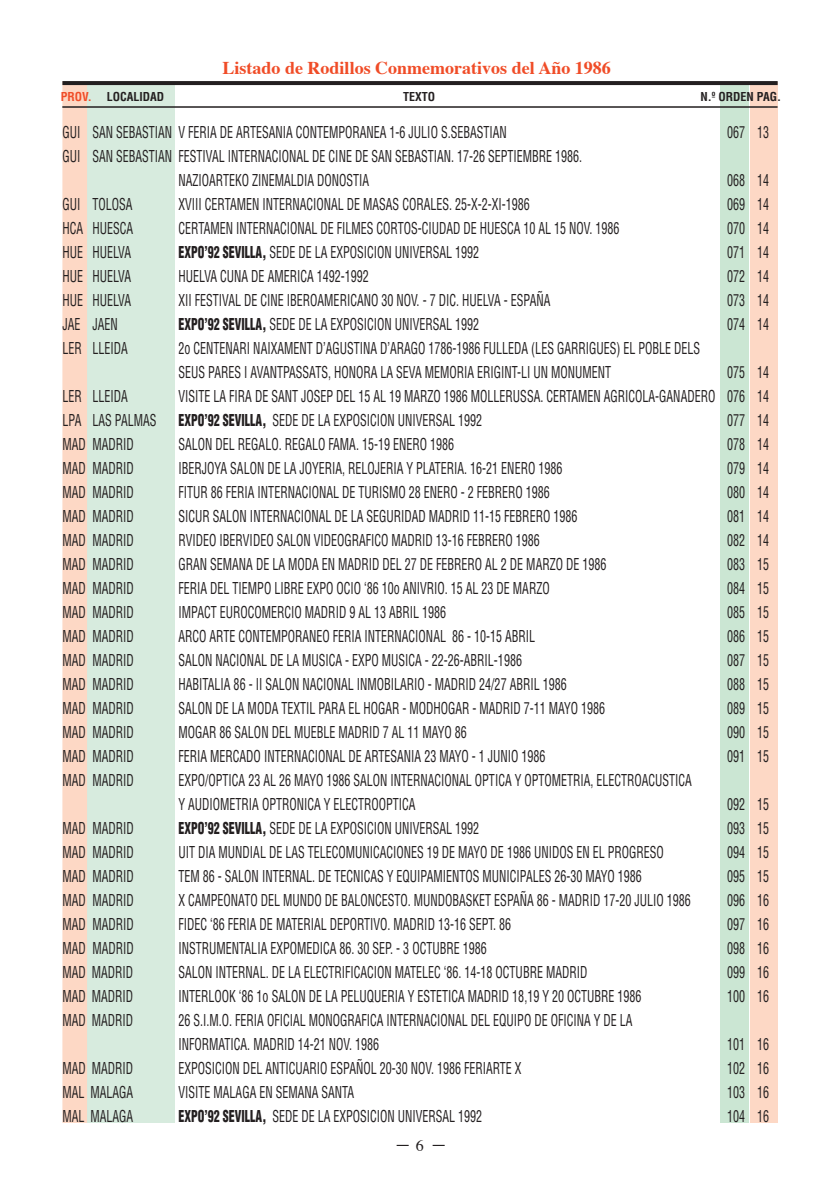
<style>
.page{position:relative;width:840px;height:1191px;background:#fff}
.page>*{position:absolute;margin:0;border:0;box-sizing:border-box;transform-origin:0 0}
.t1{font:24px "Times";color:#231f20}
.t2{font:700 18px "Times";color:#f04c27}
.t3{font:condensed 16px/24px "Helvetica";color:#231f20;scale:.75 1}
.t4{font:16px "Times";color:#231f20}
.t5{font:700 condensed 12px "Helvetica";color:#231f20}
.t6{font:700 condensed 12px "Helvetica";color:#f04c27}
.s1{font-weight:900}
</style>
<div class="page">
<div style="left:87px;top:81px;width:88px;height:1042px;background:#d7ebde"></div>
<div style="left:749px;top:82px;width:28px;height:1041px;background:#fdd8c5"></div>
<div style="left:720px;top:83px;width:28px;height:1039px;background:#cbe6d3"></div>
<div style="left:63px;top:82px;width:23px;height:1040px;background:#fdd8c5"></div>
<div style="left:62px;top:81px;width:25px;height:1042px;border:2px solid #fdd8c5"></div>
<hr style="left:62px;top:106px;width:715px;height:2px;background:#231f20">
<svg style="left:62px;top:81px;width:715px;height:4px;background:#262223"></svg>
<p class="t2" style="left:222px;top:51px;width:390px">Listado de Rodillos Conmemorativos del Año 1986</p>
<p class="t6" style="left:61px;top:89px;width:32px">PROV.</p>
<p class="t5" style="left:107px;top:89px;width:59px">LOCALIDAD</p>
<p class="t5" style="left:403px;top:89px;width:34px">TEXTO</p>
<p class="t5" style="left:700px;top:89px;width:82px">N.º ORDEN PAG.</p>
<p class="t3" style="left:62px;top:120px;width:593px">GUI SAN SEBASTIAN V FERIA DE ARTESANIA CONTEMPORANEA 1-6 JULIO S.SEBASTIAN</p>
<p class="t3" style="left:726px;top:120px;width:57px">067 13</p>
<p class="t3" style="left:178px;top:144px;width:539px;text-indent:-116px">GUI SAN SEBASTIAN FESTIVAL INTERNACIONAL DE CINE DE SAN SEBASTIAN. 17-26 SEPTIEMBRE 1986.<br>NAZIOARTEKO ZINEMALDIA DONOSTIA</p>
<p class="t3" style="left:726px;top:168px;width:57px">068 14</p>
<p class="t3" style="left:62px;top:192px;width:95px">GUI TOLOSA</p>
<p class="t3" style="left:178px;top:192px;width:469px">XVIII CERTAMEN INTERNACIONAL DE MASAS CORALES. 25-X-2-XI-1986</p>
<p class="t3" style="left:726px;top:192px;width:57px">069 14</p>
<p class="t3" style="left:62px;top:216px;width:96px">HCA HUESCA</p>
<p class="t3" style="left:178px;top:216px;width:589px">CERTAMEN INTERNACIONAL DE FILMES CORTOS-CIUDAD DE HUESCA 10 AL 15 NOV. 1986</p>
<p class="t3" style="left:726px;top:216px;width:57px">070 14</p>
<p class="t3" style="left:62px;top:240px;width:93px">HUE HUELVA</p>
<p class="t3" style="left:178px;top:240px;width:402px"><span class="s1">EXPO’92 SEVILLA,</span> SEDE DE LA EXPOSICION UNIVERSAL 1992</p>
<p class="t3" style="left:726px;top:240px;width:57px">071 14</p>
<p class="t3" style="left:62px;top:264px;width:93px">HUE HUELVA</p>
<p class="t3" style="left:178px;top:264px;width:255px">HUELVA CUNA DE AMERICA 1492-1992</p>
<p class="t3" style="left:726px;top:264px;width:57px">072 14</p>
<p class="t3" style="left:62px;top:288px;width:93px">HUE HUELVA</p>
<p class="t3" style="left:178px;top:288px;width:497px">XII FESTIVAL DE CINE IBEROAMERICANO 30 NOV. - 7 DIC. HUELVA - ESPAÑA</p>
<p class="t3" style="left:726px;top:288px;width:57px">073 14</p>
<p class="t3" style="left:62px;top:312px;width:75px">JAE JAEN</p>
<p class="t3" style="left:178px;top:312px;width:402px"><span class="s1">EXPO’92 SEVILLA,</span> SEDE DE LA EXPOSICION UNIVERSAL 1992</p>
<p class="t3" style="left:726px;top:312px;width:57px">074 14</p>
<p class="t3" style="left:62px;top:336px;width:89px">LER LLEIDA</p>
<p class="t3" style="left:178px;top:336px;width:696px">2o CENTENARI NAIXAMENT D’AGUSTINA D’ARAGO 1786-1986 FULLEDA (LES GARRIGUES) EL POBLE DELS<br>SEUS PARES I AVANTPASSATS, HONORA LA SEVA MEMORIA ERIGINT-LI UN MONUMENT</p>
<p class="t3" style="left:726px;top:360px;width:57px">075 14</p>
<p class="t3" style="left:62px;top:384px;width:89px">LER LLEIDA</p>
<p class="t3" style="left:178px;top:384px;width:788px">VISITE LA FIRA DE SANT JOSEP DEL 15 AL 19 MARZO 1986 MOLLERUSSA. CERTAMEN AGRICOLA-GANADERO 076 14</p>
<p class="t3" style="left:62px;top:408px;width:127px">LPA LAS PALMAS</p>
<p class="t3" style="left:178px;top:408px;width:406px"><span class="s1">EXPO’92 SEVILLA,</span> SEDE DE LA EXPOSICION UNIVERSAL 1992</p>
<p class="t3" style="left:726px;top:408px;width:57px">077 14</p>
<p class="t3" style="left:62px;top:432px;width:97px">MAD MADRID</p>
<p class="t3" style="left:178px;top:432px;width:368px">SALON DEL REGALO. REGALO FAMA. 15-19 ENERO 1986</p>
<p class="t3" style="left:726px;top:432px;width:57px">078 14</p>
<p class="t3" style="left:62px;top:456px;width:97px">MAD MADRID</p>
<p class="t3" style="left:178px;top:456px;width:513px">IBERJOYA SALON DE LA JOYERIA, RELOJERIA Y PLATERIA. 16-21 ENERO 1986</p>
<p class="t3" style="left:726px;top:456px;width:57px">079 14</p>
<p class="t3" style="left:62px;top:480px;width:97px">MAD MADRID</p>
<p class="t3" style="left:178px;top:480px;width:496px">FITUR 86 FERIA INTERNACIONAL DE TURISMO 28 ENERO - 2 FEBRERO 1986</p>
<p class="t3" style="left:726px;top:480px;width:57px">080 14</p>
<p class="t3" style="left:62px;top:504px;width:97px">MAD MADRID</p>
<p class="t3" style="left:178px;top:504px;width:533px">SICUR SALON INTERNACIONAL DE LA SEGURIDAD MADRID 11-15 FEBRERO 1986</p>
<p class="t3" style="left:726px;top:504px;width:57px">081 14</p>
<p class="t3" style="left:62px;top:528px;width:97px">MAD MADRID</p>
<p class="t3" style="left:178px;top:528px;width:483px">RVIDEO IBERVIDEO SALON VIDEOGRAFICO MADRID 13-16 FEBRERO 1986</p>
<p class="t3" style="left:726px;top:528px;width:57px">082 14</p>
<p class="t3" style="left:62px;top:552px;width:97px">MAD MADRID</p>
<p class="t3" style="left:178px;top:552px;width:571px">GRAN SEMANA DE LA MODA EN MADRID DEL 27 DE FEBRERO AL 2 DE MARZO DE 1986</p>
<p class="t3" style="left:726px;top:552px;width:57px">083 15</p>
<p class="t3" style="left:62px;top:576px;width:97px">MAD MADRID</p>
<p class="t3" style="left:178px;top:576px;width:496px">FERIA DEL TIEMPO LIBRE EXPO OCIO ‘86 10o ANIVRIO. 15 AL 23 DE MARZO</p>
<p class="t3" style="left:726px;top:576px;width:57px">084 15</p>
<p class="t3" style="left:62px;top:600px;width:97px">MAD MADRID</p>
<p class="t3" style="left:178px;top:600px;width:358px">IMPACT EUROCOMERCIO MADRID 9 AL 13 ABRIL 1986</p>
<p class="t3" style="left:726px;top:600px;width:57px">085 15</p>
<p class="t3" style="left:62px;top:624px;width:97px">MAD MADRID</p>
<p class="t3" style="left:178px;top:624px;width:476px">ARCO ARTE CONTEMPORANEO FERIA INTERNACIONAL 86 - 10-15 ABRIL</p>
<p class="t3" style="left:726px;top:624px;width:57px">086 15</p>
<p class="t3" style="left:62px;top:648px;width:97px">MAD MADRID</p>
<p class="t3" style="left:178px;top:648px;width:459px">SALON NACIONAL DE LA MUSICA - EXPO MUSICA - 22-26-ABRIL-1986</p>
<p class="t3" style="left:726px;top:648px;width:57px">087 15</p>
<p class="t3" style="left:62px;top:672px;width:97px">MAD MADRID</p>
<p class="t3" style="left:178px;top:672px;width:519px">HABITALIA 86 - II SALON NACIONAL INMOBILARIO - MADRID 24/27 ABRIL 1986</p>
<p class="t3" style="left:726px;top:672px;width:57px">088 15</p>
<p class="t3" style="left:62px;top:696px;width:97px">MAD MADRID</p>
<p class="t3" style="left:178px;top:696px;width:570px">SALON DE LA MODA TEXTIL PARA EL HOGAR - MODHOGAR - MADRID 7-11 MAYO 1986</p>
<p class="t3" style="left:726px;top:696px;width:57px">089 15</p>
<p class="t3" style="left:62px;top:720px;width:97px">MAD MADRID</p>
<p class="t3" style="left:178px;top:720px;width:386px">MOGAR 86 SALON DEL MUEBLE MADRID 7 AL 11 MAYO 86</p>
<p class="t3" style="left:726px;top:720px;width:57px">090 15</p>
<p class="t3" style="left:62px;top:744px;width:97px">MAD MADRID</p>
<p class="t3" style="left:178px;top:744px;width:490px">FERIA MERCADO INTERNACIONAL DE ARTESANIA 23 MAYO - 1 JUNIO 1986</p>
<p class="t3" style="left:726px;top:744px;width:57px">091 15</p>
<p class="t3" style="left:62px;top:768px;width:97px">MAD MADRID</p>
<p class="t3" style="left:178px;top:768px;width:685px">EXPO/OPTICA 23 AL 26 MAYO 1986 SALON INTERNACIONAL OPTICA Y OPTOMETRIA, ELECTROACUSTICA<br>Y AUDIOMETRIA OPTRONICA Y ELECTROOPTICA</p>
<p class="t3" style="left:726px;top:792px;width:57px">092 15</p>
<p class="t3" style="left:62px;top:816px;width:97px">MAD MADRID</p>
<p class="t3" style="left:178px;top:816px;width:402px"><span class="s1">EXPO’92 SEVILLA,</span> SEDE DE LA EXPOSICION UNIVERSAL 1992</p>
<p class="t3" style="left:726px;top:816px;width:57px">093 15</p>
<p class="t3" style="left:62px;top:840px;width:97px">MAD MADRID</p>
<p class="t3" style="left:178px;top:840px;width:648px">UIT DIA MUNDIAL DE LAS TELECOMUNICACIONES 19 DE MAYO DE 1986 UNIDOS EN EL PROGRESO</p>
<p class="t3" style="left:726px;top:840px;width:57px">094 15</p>
<p class="t3" style="left:62px;top:864px;width:97px">MAD MADRID</p>
<p class="t3" style="left:178px;top:864px;width:619px">TEM 86 - SALON INTERNAL. DE TECNICAS Y EQUIPAMIENTOS MUNICIPALES 26-30 MAYO 1986</p>
<p class="t3" style="left:726px;top:864px;width:57px">095 15</p>
<p class="t3" style="left:62px;top:888px;width:97px">MAD MADRID</p>
<p class="t3" style="left:178px;top:888px;width:684px">X CAMPEONATO DEL MUNDO DE BALONCESTO. MUNDOBASKET ESPAÑA 86 - MADRID 17-20 JULIO 1986</p>
<p class="t3" style="left:726px;top:888px;width:57px">096 16</p>
<p class="t3" style="left:62px;top:912px;width:97px">MAD MADRID</p>
<p class="t3" style="left:178px;top:912px;width:445px">FIDEC ‘86 FERIA DE MATERIAL DEPORTIVO. MADRID 13-16 SEPT. 86</p>
<p class="t3" style="left:726px;top:912px;width:57px">097 16</p>
<p class="t3" style="left:62px;top:936px;width:97px">MAD MADRID</p>
<p class="t3" style="left:178px;top:936px;width:412px">INSTRUMENTALIA EXPOMEDICA 86. 30 SEP. - 3 OCTUBRE 1986</p>
<p class="t3" style="left:726px;top:936px;width:57px">098 16</p>
<p class="t3" style="left:62px;top:960px;width:96px">MAD MADRID</p>
<p class="t3" style="left:178px;top:960px;width:546px">SALON INTERNAL. DE LA ELECTRIFICACION MATELEC ‘86. 14-18 OCTUBRE MADRID</p>
<p class="t3" style="left:726px;top:960px;width:57px">099 16</p>
<p class="t3" style="left:62px;top:984px;width:96px">MAD MADRID</p>
<p class="t3" style="left:178px;top:984px;width:618px">INTERLOOK ‘86 1o SALON DE LA PELUQUERIA Y ESTETICA MADRID 18,19 Y 20 OCTUBRE 1986</p>
<p class="t3" style="left:726px;top:984px;width:57px">100 16</p>
<p class="t3" style="left:62px;top:1008px;width:96px">MAD MADRID</p>
<p class="t3" style="left:178px;top:1008px;width:606px">26 S.I.M.O. FERIA OFICIAL MONOGRAFICA INTERNACIONAL DEL EQUIPO DE OFICINA Y DE LA<br>INFORMATICA. MADRID 14-21 NOV. 1986</p>
<p class="t3" style="left:726px;top:1032px;width:57px">101 16</p>
<p class="t3" style="left:62px;top:1056px;width:96px">MAD MADRID</p>
<p class="t3" style="left:178px;top:1056px;width:458px">EXPOSICION DEL ANTICUARIO ESPAÑOL 20-30 NOV. 1986 FERIARTE X</p>
<p class="t3" style="left:726px;top:1056px;width:57px">102 16</p>
<p class="t3" style="left:62px;top:1080px;width:96px">MAL MALAGA</p>
<p class="t3" style="left:178px;top:1080px;width:235px">VISITE MALAGA EN SEMANA SANTA</p>
<p class="t3" style="left:726px;top:1080px;width:57px">103 16</p>
<p class="t3" style="left:62px;top:1104px;width:96px">MAL MALAGA</p>
<p class="t3" style="left:178px;top:1104px;width:406px"><span class="s1">EXPO’92 SEVILLA,</span> SEDE DE LA EXPOSICION UNIVERSAL 1992</p>
<p class="t3" style="left:726px;top:1104px;width:57px">104 16</p>
<p class="t4" style="left:415px;top:1131px;width:9px">6</p>
<h1 class="t1" style="left:396px;top:1112px;width:49px">_ _</h1>
</div>
